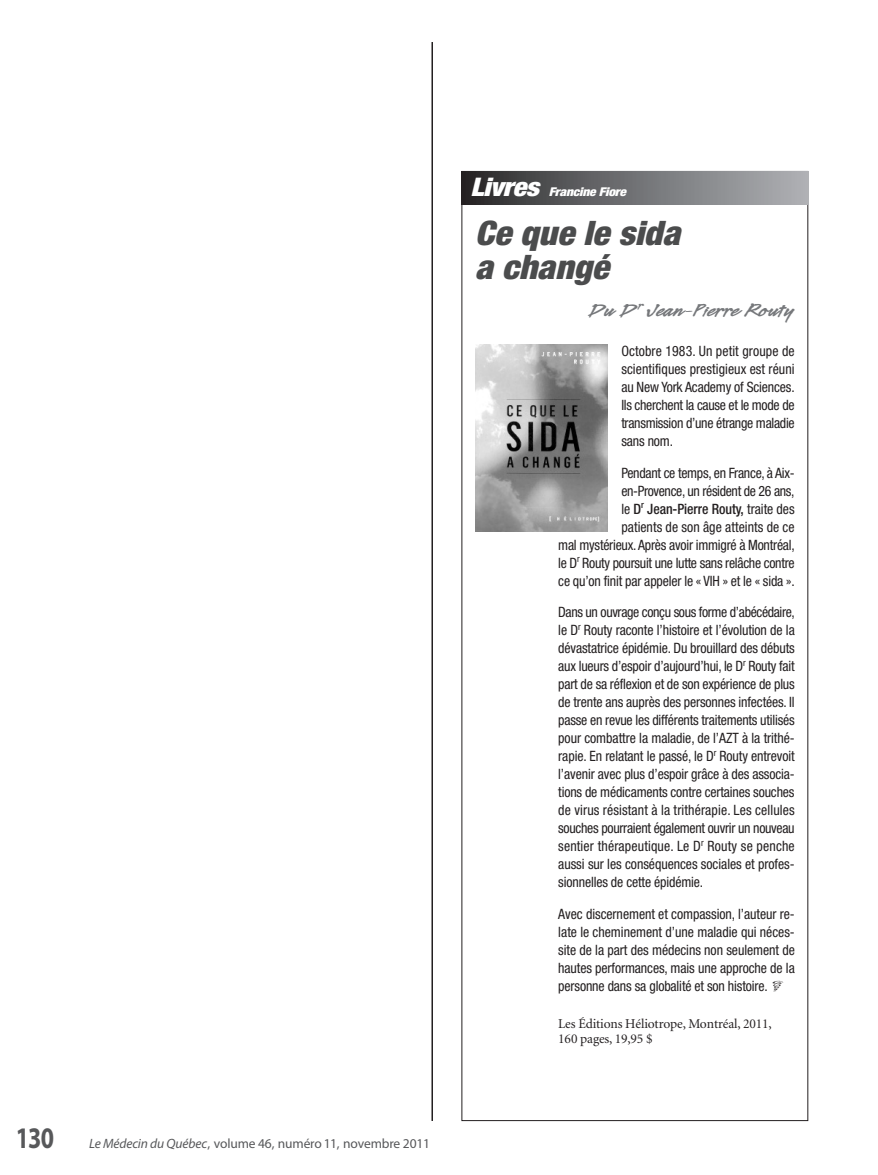
<style>
.page{position:relative;width:878px;height:1175px;background:#fff}
.page>*{position:absolute;margin:0;border:0;box-sizing:border-box;transform-origin:0 0}
.t1{font:italic 900 condensed 33.75px/34.5px "Helvetica Neue";color:#4b4c4d;scale:1.05 1}
.t2{font:700 30px "Myriad Pro";color:#57585a;scale:.8 1}
.t3{font:700 21px "Legault Std";color:#76787b;scale:1.2 1}
.t4{font:condensed 14.25px/18px "Helvetica Neue";letter-spacing:-.015em;color:#231f20;text-align:justify}
.t5{font:13.5px/15px "Minion";letter-spacing:-.01em;color:#231f20}
.t6{font:13.5px "Myriad Pro";letter-spacing:-.01em;color:#57585a}
.t7{font:italic 900 condensed 12.15px "Helvetica Neue";letter-spacing:-.015em;color:#fff;scale:1.11 1}
.s1{font-style:italic}
.s2{font-size:25.65px}
.s3{font-weight:500}
</style>
<div class="page">
<hr style="left:431px;top:42px;width:2px;height:1078px;background:#231f20">
<img style="left:475px;top:344px;width:133px;height:187px">
<div style="left:461px;top:171px;width:347px;height:34px;background:linear-gradient(to right,#2a292a,#b2b5b9)"></div>
<h2 class="t2" style="left:16px;top:1126px;width:49px">130</h2>
<p class="t6" style="left:89px;top:1138px;width:342px"><span class="s1">Le Médecin du Québec</span>, volume 46, numéro 11, novembre 2011</p>
<p class="t7" style="left:470px;top:187px;width:142px"><span class="s2">Livres</span> Francine Fiore</p>
<h1 class="t1" style="left:475px;top:218px;width:197px">Ce que le sida a changé</h1>
<h3 class="t3" style="left:589px;top:296px;width:172px">Du D<sup>r</sup>Jean-Pierre Routy</h3>
<p class="t4" style="left:621px;top:343px;width:175px">Octobre 1983. Un petit groupe de scientifiques prestigieux est réuni au New York Academy of Sciences.<br>Ils cherchent la cause et le mode de transmission d’une étrange maladie sans nom.</p>
<p class="t4" style="left:558px;top:465px;width:238px;text-align:right">Pendant ce temps, en France, à Aix&shy;en-Provence, un résident de 26 ans,<br>le <span class="s3">D</span><sup>r</sup> <span class="s3">Jean-Pierre Routy,</span> traite des<br>patients de son âge atteints de ce<br>mal mystérieux. Après avoir immigré à Montréal, le D<sup>r</sup> Routy poursuit une lutte sans relâche contre ce qu’on finit par appeler le « VIH » et le « sida ».</p>
<p class="t4" style="left:558px;top:604px;width:238px">Dans un ouvrage conçu sous forme d’abécédaire, le D<sup>r</sup> Routy raconte l’histoire et l’évolution de la dévastatrice épidémie. Du brouillard des débuts aux lueurs d’espoir d’aujourd’hui, le D<sup>r</sup> Routy fait part de sa réflexion et de son expérience de plus de trente ans auprès des personnes infectées. Il passe en revue les différents traitements utilisés pour combattre la maladie, de l’AZT à la trithé&shy;rapie. En relatant le passé, le D<sup>r</sup> Routy entrevoit l’avenir avec plus d’espoir grâce à des associa&shy;tions de médicaments contre certaines souches de virus résistant à la trithérapie. Les cellules souches pourraient également ouvrir un nouveau sentier thérapeutique. Le D<sup>r</sup> Routy se penche aussi sur les conséquences sociales et profes&shy;sionnelles de cette épidémie.</p>
<p class="t4" style="left:558px;top:906px;width:238px">Avec discernement et compassion, l’auteur re&shy;late le cheminement d’une maladie qui néces&shy;site de la part des médecins non seulement de hautes performances, mais une approche de la personne dans sa globalité et son histoire.</p>
<p class="t5" style="left:558px;top:1017px;width:215px">Les Éditions Héliotrope, Montréal, 2011,<br>160 pages, 19,95 $</p>
</div>
